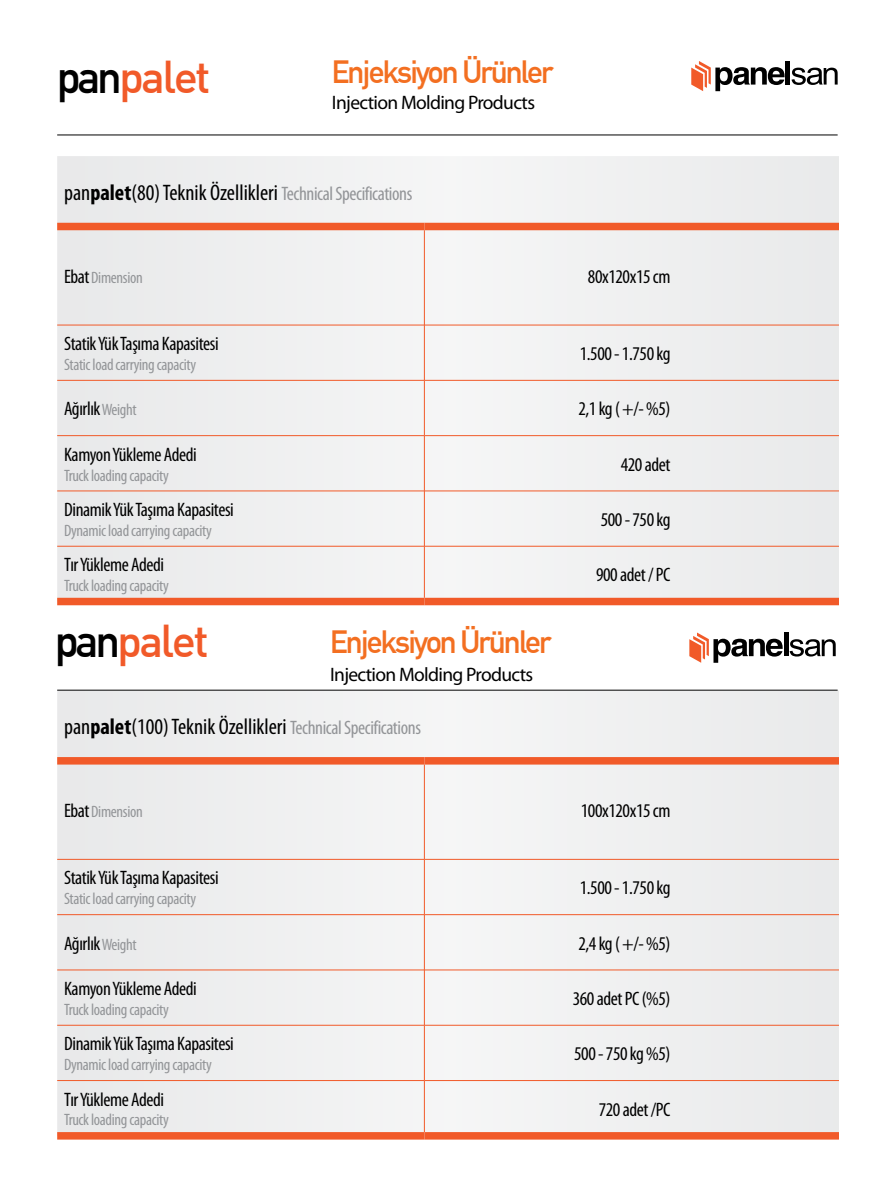
<style>
.page{position:relative;width:893px;height:1191px;background:#fff}
.page>*{position:absolute;margin:0;border:0;box-sizing:border-box;transform-origin:0 0}
.t1{font:500 45px "DIN";letter-spacing:-.06em;color:#f15a29}
.t2{font:700 31.5px "DIN Alternate";letter-spacing:-.06em;color:#f36f21}
.t3{font:condensed 22.5px "Myriad Pro";color:#000}
.t4{font:condensed 19.5px "Myriad Pro";letter-spacing:-.02em;color:#000}
.t5{font:19.5px "Myriad Pro";letter-spacing:-.035em;color:#000}
.t6{font:condensed 16.5px "Myriad Pro";letter-spacing:-.02em;color:#939598}
.s1{font-family:"DIN Mittelschrift Std";font-weight:400;color:#000}
.s2{font-weight:700}
.s3{font-size:19.5px;color:#939598}
.s4{font-size:19.5px;color:#000}
.s5{font-size:16.5px;color:#939598}
.s6{font-family:"DIN Alternate";font-weight:700;color:#000}
</style>
<div class="page">
<div style="left:57px;top:156px;width:782px;height:442px;background:#efeff0"></div>
<hr style="left:57px;top:325px;width:367px;height:1px;background:#f15a29">
<hr style="left:424px;top:325px;width:415px;height:1px;background:#f15a29">
<hr style="left:57px;top:380px;width:367px;height:1px;background:#f15a29">
<hr style="left:57px;top:435px;width:367px;height:1px;background:#f15a29">
<hr style="left:57px;top:490px;width:367px;height:1px;background:#f15a29">
<hr style="left:424px;top:380px;width:415px;height:1px;background:#f15a29">
<hr style="left:424px;top:435px;width:415px;height:1px;background:#f15a29">
<hr style="left:424px;top:490px;width:415px;height:1px;background:#f15a29">
<hr style="left:57px;top:546px;width:367px;height:1px;background:#f15a29">
<hr style="left:424px;top:546px;width:415px;height:1px;background:#f15a29">
<div style="left:57px;top:223px;width:367px;height:7px;background:#f15a29"></div>
<div style="left:424px;top:223px;width:415px;height:7px;background:#f15a29"></div>
<div style="left:57px;top:598px;width:367px;height:7px;background:#f15a29"></div>
<div style="left:424px;top:598px;width:415px;height:7px;background:#f15a29"></div>
<hr style="left:424px;top:230px;width:1px;height:95px;background:#f15a29">
<hr style="left:424px;top:325px;width:1px;height:55px;background:#f15a29">
<hr style="left:424px;top:380px;width:1px;height:55px;background:#f15a29">
<hr style="left:424px;top:435px;width:1px;height:56px;background:#f15a29">
<hr style="left:424px;top:491px;width:1px;height:55px;background:#f15a29">
<hr style="left:424px;top:546px;width:1px;height:52px;background:#f15a29">
<hr style="left:57px;top:135px;width:781px;height:1px;background:#000">
<svg style="left:691px;top:61px;width:94px;height:30px"></svg>
<hr style="left:786px;top:61px;width:4px;height:24px;background:#000">
<svg style="left:791px;top:68px;width:47px;height:17px"></svg>
<div style="left:57px;top:690px;width:782px;height:442px;background:#efeff0"></div>
<hr style="left:57px;top:859px;width:367px;height:1px;background:#f15a29">
<hr style="left:424px;top:859px;width:415px;height:1px;background:#f15a29">
<hr style="left:57px;top:914px;width:367px;height:1px;background:#f15a29">
<hr style="left:57px;top:969px;width:367px;height:1px;background:#f15a29">
<hr style="left:57px;top:1025px;width:367px;height:1px;background:#f15a29">
<hr style="left:424px;top:914px;width:415px;height:1px;background:#f15a29">
<hr style="left:424px;top:969px;width:415px;height:1px;background:#f15a29">
<hr style="left:424px;top:1025px;width:415px;height:1px;background:#f15a29">
<hr style="left:57px;top:1080px;width:367px;height:1px;background:#f15a29">
<hr style="left:424px;top:1080px;width:415px;height:1px;background:#f15a29">
<div style="left:57px;top:757px;width:367px;height:7px;background:#f15a29"></div>
<div style="left:424px;top:757px;width:415px;height:7px;background:#f15a29"></div>
<div style="left:57px;top:1132px;width:367px;height:7px;background:#f15a29"></div>
<div style="left:424px;top:1132px;width:415px;height:7px;background:#f15a29"></div>
<hr style="left:424px;top:764px;width:1px;height:95px;background:#f15a29">
<hr style="left:424px;top:859px;width:1px;height:55px;background:#f15a29">
<hr style="left:424px;top:914px;width:1px;height:56px;background:#f15a29">
<hr style="left:424px;top:970px;width:1px;height:55px;background:#f15a29">
<hr style="left:424px;top:1025px;width:1px;height:55px;background:#f15a29">
<hr style="left:424px;top:1080px;width:1px;height:52px;background:#f15a29">
<hr style="left:57px;top:690px;width:781px;height:1px;background:#000">
<svg style="left:689px;top:632px;width:94px;height:31px"></svg>
<hr style="left:784px;top:632px;width:4px;height:24px;background:#000">
<svg style="left:790px;top:639px;width:46px;height:17px"></svg>
<h1 class="t1" style="left:57px;top:48px;width:155px"><span class="s1">pan</span>palet</h1>
<h2 class="t2" style="left:332px;top:47px;width:223px">Enjeksiyon Ürünler</h2>
<p class="t5" style="left:332px;top:91px;width:205px">Injection Molding Products</p>
<p class="t3" style="left:64px;top:179px;width:350px">pan<span class="s2">palet</span>(80) Teknik Özellikleri <span class="s3">Technical Specifications</span></p>
<p class="t6" style="left:64px;top:268px;width:80px"><span class="s4">Ebat</span> Dimension</p>
<p class="t4" style="left:588px;top:265px;width:84px">80x120x15 cm</p>
<p class="t4" style="left:64px;top:332px;width:156px">Statik Yük Taşıma Kapasitesi</p>
<p class="t6" style="left:64px;top:354px;width:134px">Static load carrying capacity</p>
<p class="t4" style="left:580px;top:342px;width:92px">1.500 - 1.750 kg</p>
<p class="t4" style="left:64px;top:397px;width:74px">Ağırlık <span class="s5">Weight</span></p>
<p class="t4" style="left:578px;top:397px;width:94px">2,1 kg ( +/- %5)</p>
<p class="t4" style="left:64px;top:442px;width:134px">Kamyon Yükleme Adedi</p>
<p class="t6" style="left:64px;top:465px;width:106px">Truck loading capacity</p>
<p class="t4" style="left:621px;top:452px;width:51px">420 adet</p>
<p class="t4" style="left:64px;top:498px;width:171px">Dinamik Yük Taşıma Kapasitesi</p>
<p class="t6" style="left:64px;top:520px;width:149px">Dynamic load carrying capacity</p>
<p class="t4" style="left:64px;top:553px;width:102px">Tır Yükleme Adedi</p>
<p class="t6" style="left:64px;top:575px;width:106px">Truck loading capacity</p>
<h1 class="t1" style="left:55px;top:611px;width:155px"><span class="s6">pan</span>palet</h1>
<h2 class="t2" style="left:330px;top:617px;width:223px">Enjeksiyon Ürünler</h2>
<p class="t5" style="left:330px;top:662px;width:205px">Injection Molding Products</p>
<p class="t3" style="left:64px;top:713px;width:358px">pan<span class="s2">palet</span>(100) Teknik Özellikleri <span class="s3">Technical Specifications</span></p>
<p class="t4" style="left:601px;top:507px;width:71px">500 - 750 kg</p>
<p class="t4" style="left:596px;top:563px;width:76px">900 adet / PC</p>
<p class="t6" style="left:64px;top:802px;width:80px"><span class="s4">Ebat</span> Dimension</p>
<p class="t4" style="left:581px;top:799px;width:91px">100x120x15 cm</p>
<p class="t4" style="left:64px;top:866px;width:156px">Statik Yük Taşıma Kapasitesi</p>
<p class="t6" style="left:64px;top:888px;width:134px">Static load carrying capacity</p>
<p class="t4" style="left:580px;top:876px;width:92px">1.500 - 1.750 kg</p>
<p class="t4" style="left:64px;top:931px;width:74px">Ağırlık <span class="s5">Weight</span></p>
<p class="t4" style="left:578px;top:931px;width:94px">2,4 kg ( +/- %5)</p>
<p class="t4" style="left:64px;top:976px;width:134px">Kamyon Yükleme Adedi</p>
<p class="t6" style="left:64px;top:999px;width:106px">Truck loading capacity</p>
<p class="t4" style="left:573px;top:986px;width:99px">360 adet PC (%5)</p>
<p class="t4" style="left:64px;top:1032px;width:171px">Dinamik Yük Taşıma Kapasitesi</p>
<p class="t6" style="left:64px;top:1054px;width:149px">Dynamic load carrying capacity</p>
<p class="t4" style="left:64px;top:1087px;width:102px">Tır Yükleme Adedi</p>
<p class="t6" style="left:64px;top:1110px;width:106px">Truck loading capacity</p>
<p class="t4" style="left:574px;top:1042px;width:98px">500 - 750 kg %5)</p>
<p class="t4" style="left:599px;top:1097px;width:73px">720 adet /PC</p>
</div>
